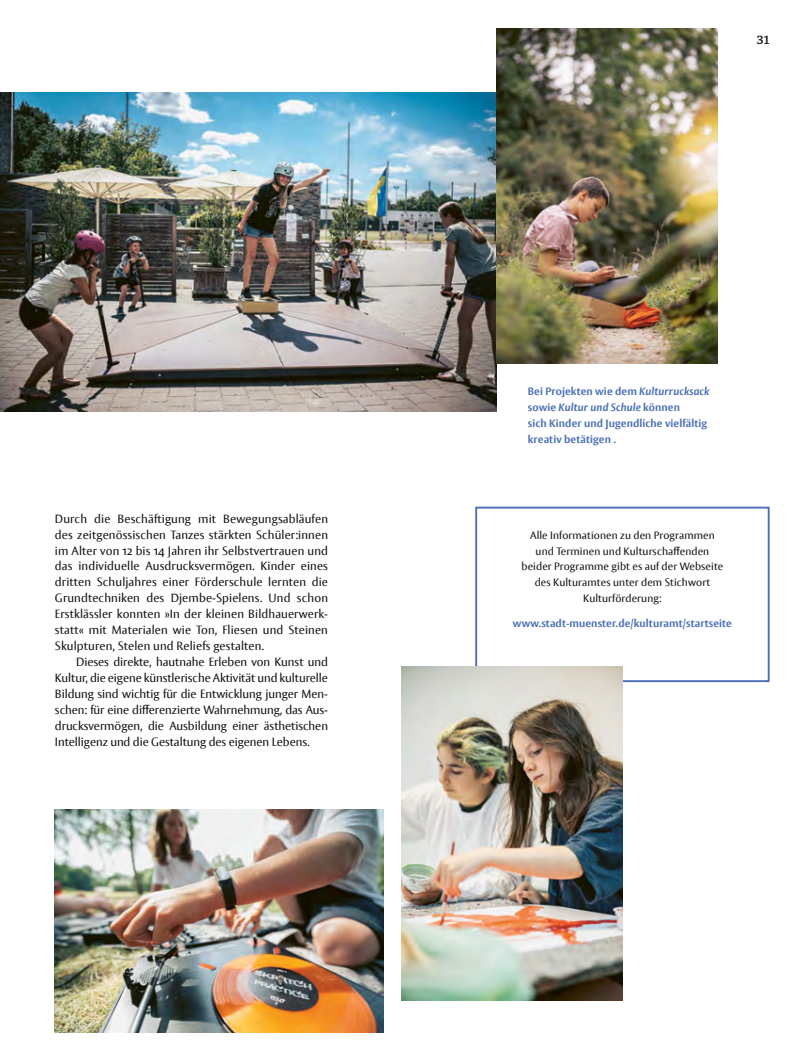
<style>
.page{position:relative;width:798px;height:1063px;background:#fff}
.page>*{position:absolute;margin:0;border:0;box-sizing:border-box;transform-origin:0 0}
.t1{font:600 12.75px "Chaparral Pro";color:#12120d}
.fließ_Einzug{font:11.88px/16px "Vesta Pro";letter-spacing:.005em;color:#12120d;text-align:justify}
.BU_farbig{font:700 10.62px/16px "Vesta Pro";letter-spacing:.01em;color:#496fb3}
.fließ_klein{font:10.62px/16px "Vesta Pro";letter-spacing:.01em;color:#12120d;text-align:center}
.s1{font-style:italic}
</style>
<div class="page">
<div style="left:475px;top:507px;width:294px;height:175px;border:2px solid #496fb3"></div>
<img style="left:0;top:92px;width:496px;height:319px">
<img style="left:496px;top:28px;width:221px;height:335px">
<img style="left:55px;top:810px;width:328px;height:223px">
<img style="left:401px;top:666px;width:221px;height:335px">
<p class="fließ_Einzug" style="left:55px;top:510px;width:274px">Durch die Beschäftigung mit Bewegungsabläufen des zeitgenössischen Tanzes stärkten Schüler:innen im Alter von 12 bis 14 Jahren ihr Selbstvertrauen und das individuelle Ausdrucksvermögen. Kinder eines dritten Schuljahres einer Förderschule lernten die Grundtechniken des Djembe-Spielens. Und schon Erstklässler konnten »In der kleinen Bildhauerwerk&shy;statt« mit Materialen wie Ton, Fliesen und Steinen Skulpturen, Stelen und Reliefs gestalten.</p>
<p class="fließ_Einzug" style="left:55px;top:654px;width:274px;text-indent:21px">Dieses direkte, hautnahe Erleben von Kunst und Kultur, die eigene künstlerische Aktivität und kulturelle Bildung sind wichtig für die Entwicklung junger Men&shy;schen: für eine differenzierte Wahrnehmung, das Aus&shy;drucksvermögen, die Ausbildung einer ästhetischen Intelligenz und die Gestaltung des eigenen Lebens.</p>
<p class="t1" style="left:756px;top:33px;width:14px">31</p>
<p class="BU_farbig" style="left:527px;top:383px;width:183px">Bei Projekten wie dem <span class="s1">Kulturrucksack </span>sowie <span class="s1">Kultur und Schule</span> können<br>sich Kinder und Jugendliche vielfältig kreativ betätigen .</p>
<p class="fließ_klein" style="left:521px;top:527px;width:203px">Alle Informationen zu den Programmen und Terminen und Kulturschaffenden beider Programme gibt es auf der Webseite des Kulturamtes unter dem Stichwort Kulturförderung:</p>
<p class="BU_farbig" style="left:512px;top:615px;width:220px">www.stadt-muenster.de/kulturamt/startseite</p>
</div>
